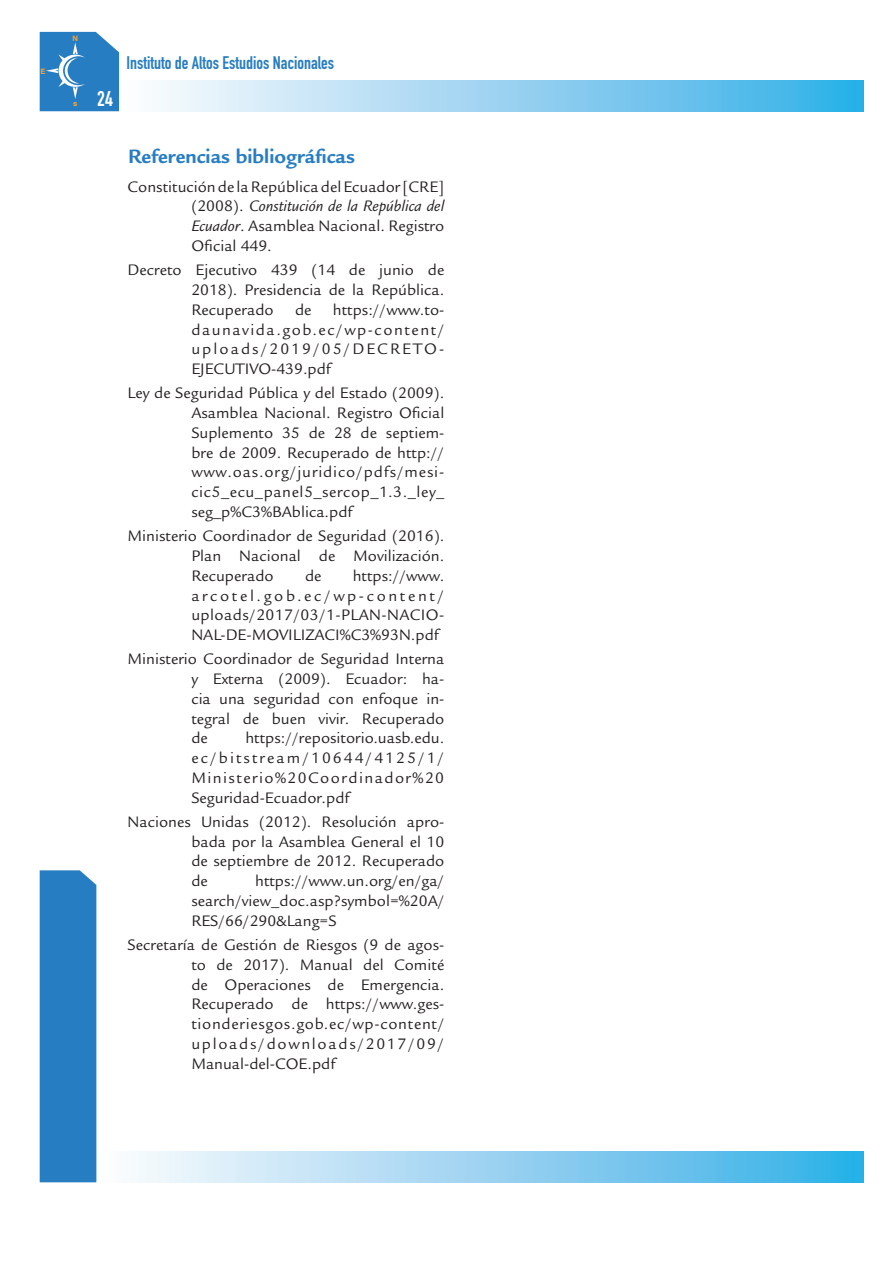
<style>
.page{position:relative;width:893px;height:1263px;background:#fff}
.page>*{position:absolute;margin:0;border:0;box-sizing:border-box;transform-origin:0 0}
.t1{font:700 21px "Legacy Sans Std";color:#277dc1}
.t2{font:21px "DIN Engschrift Std";color:#fff}
.t3{font:18px "DIN Engschrift Std";color:#277dc1}
.t4{font:16.5px/19.8px "Legacy Sans Std";color:#231f20;text-align:justify}
.t5{font:700 7.5px "Helvetica";color:#faa633}
.s1{font-style:italic}
</style>
<div class="page">
<div style="left:119px;top:81px;width:745px;height:30px;background:linear-gradient(to right,#fffbfe,#32aee6)"></div>
<div style="left:96px;top:1152px;width:768px;height:30px;background:linear-gradient(to right,#fffbfe,#32aee6)"></div>
<div style="left:40px;top:870px;width:56px;height:312px;background:#277dc1"></div>
<svg style="left:40px;top:32px;width:79px;height:79px;background:#3b89c6"></svg>
<p class="t5" style="left:40px;top:65px;width:7px">E</p>
<p class="t5" style="left:73px;top:33px;width:7px">N</p>
<p class="t5" style="left:73px;top:97px;width:6px">s</p>
<p class="t2" style="left:97px;top:87px;width:17px">24</p>
<p class="t3" style="left:126px;top:52px;width:209px">Instituto de Altos Estudios Nacionales</p>
<p class="t1" style="left:128px;top:145px;width:229px">Referencias bibliográficas</p>
<p class="t4" style="left:191px;top:177px;width:255px;text-indent:-64px">Constitución de la República del Ecuador [CRE] (2008). <span class="s1">Constitución de la República del Ecuador</span>. Asamblea Nacional. Registro Oficial 449.</p>
<p class="t4" style="left:191px;top:260px;width:255px;text-indent:-64px">Decreto Ejecutivo 439 (14 de junio de 2018). Presidencia de la República.<br>Recuperado</p>
<p class="t4" style="left:191px;top:300px;width:255px;text-indent:142px">https://www.to&shy;daunavida.gob.ec/wp-content/ uploads/2019/05/DECRETO-EJECUTIVO-439.pdf</p>
<p class="t4" style="left:191px;top:383px;width:255px;text-indent:-64px">Ley de Seguridad Pública y del Estado (2009).<br>Asamblea Nacional. Registro Oficial Suplemento 35 de 28 de septiem&shy;bre de 2009. Recuperado de http:// www.oas.org/juridico/pdfs/mesi&shy;cic5_ecu_panel5_sercop_1.3._ley_ seg_p%C3%BAblica.pdf</p>
<p class="t4" style="left:191px;top:526px;width:255px;text-indent:-64px">Ministerio Coordinador de Seguridad (2016).<br>Plan Nacional de Movilización.<br>Recuperado</p>
<p class="t4" style="left:295px;top:300px;width:18px">de</p>
<p class="t4" style="left:191px;top:566px;width:255px;text-indent:161px">https://www. arcotel.gob.ec/wp-content/ uploads/2017/03/1-PLAN-NACIO-NAL-DE-MOVILIZACI%C3%93N.pdf</p>
<p class="t4" style="left:191px;top:649px;width:255px;text-indent:-64px">Ministerio Coordinador de Seguridad Interna y Externa (2009). Ecuador: ha&shy;cia una seguridad con enfoque in&shy;tegral de buen vivir. Recuperado de</p>
<p class="t4" style="left:305px;top:566px;width:18px">de</p>
<p class="t4" style="left:191px;top:728px;width:254px;text-indent:54px">https://repositorio.uasb.edu. ec/bitstream/10644/4125/1/ Ministerio%20Coordinador%20<br>Seguridad-Ecuador.pdf</p>
<p class="t4" style="left:191px;top:812px;width:255px;text-indent:-64px">Naciones Unidas (2012). Resolución apro&shy;bada por la Asamblea General el 10 de septiembre de 2012. Recuperado de</p>
<p class="t4" style="left:191px;top:871px;width:255px;text-indent:64px">https://www.un.org/en/ga/ search/view_doc.asp?symbol=%20A/ RES/66/290&amp;Lang=S</p>
<p class="t4" style="left:191px;top:935px;width:255px;text-indent:-64px">Secretaría de Gestión de Riesgos (9 de agos&shy;to de 2017). Manual del Comité de Operaciones de Emergencia.<br>Recuperado de https://www.ges&shy;tionderiesgos.gob.ec/wp-content/ uploads/downloads/2017/09/ Manual-del-COE.pdf</p>
</div>
